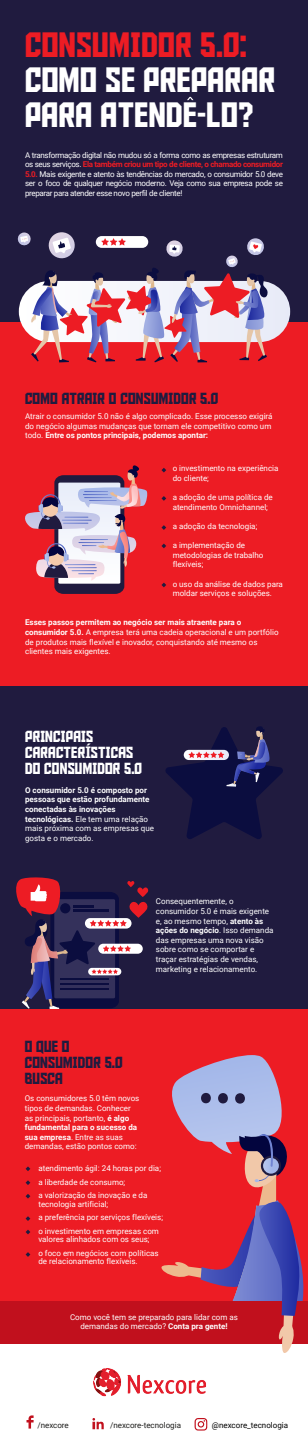
<style>
.page{position:relative;width:308px;height:1444px;background:#fff}
.page>*{position:absolute;margin:0;border:0;box-sizing:border-box;transform-origin:0 0}
.t1{font:35.04px/35px "Aldothe Apache";color:#fff}
.t2{font:35.04px "Aldothe Apache";color:#ed1c24}
.t3{font:16px/16px "Aldothe Apache";color:#201b3f}
.t4{font:16px/16px "Aldothe Apache";color:#fff}
.t5{font:8px/9.6px "Roboto";color:#fff}
.t6{font:700 8px/9.6px "Roboto";color:#fff}
.t7{font:8px "Roboto";color:#1d1d1b}
.t8{font:8px "Roboto";color:#000}
.s1{font-weight:700;color:#ed1c24}
.s2{font-weight:700}
.s3{font-family:"Roboto Slab";font-weight:700}
.s4{font-weight:400}
</style>
<div class="page">
<div style="left:0;top:321px;width:308px;height:980px;background:#ed1c24"></div>
<div style="left:0;top:0;width:308px;height:321px;background:#201b3f"></div>
<div style="left:0;top:686px;width:308px;height:322px;background:#201b3f"></div>
<svg style="left:162px;top:468px;width:4px;height:4px"></svg>
<svg style="left:162px;top:496px;width:4px;height:5px"></svg>
<svg style="left:162px;top:525px;width:4px;height:5px"></svg>
<svg style="left:162px;top:544px;width:4px;height:4px"></svg>
<svg style="left:162px;top:583px;width:4px;height:4px"></svg>
<svg style="left:187px;top:97px;width:7px;height:3px"></svg>
<svg style="left:26px;top:1166px;width:4px;height:5px"></svg>
<svg style="left:26px;top:1180px;width:4px;height:5px"></svg>
<svg style="left:26px;top:1194px;width:4px;height:4px"></svg>
<svg style="left:26px;top:1216px;width:4px;height:5px"></svg>
<svg style="left:26px;top:1229px;width:4px;height:5px"></svg>
<svg style="left:26px;top:1252px;width:4px;height:5px"></svg>
<svg style="left:25px;top:465px;width:123px;height:129px"></svg>
<svg style="left:12px;top:877px;width:137px;height:132px"></svg>
<svg style="left:165px;top:726px;width:118px;height:113px"></svg>
<div style="left:0;top:1301px;width:308px;height:42px;background:#c1101d"></div>
<svg style="left:161px;top:1055px;width:147px;height:298px"></svg>
<svg style="left:17px;top:232px;width:273px;height:130px"></svg>
<svg style="left:92px;top:1418px;width:12px;height:11px"></svg>
<img style="left:93px;top:1368px;width:113px;height:28px">
<svg style="left:27px;top:1415px;width:7px;height:13px"></svg>
<svg style="left:195px;top:1418px;width:12px;height:12px"></svg>
<h1 class="t2" style="left:25px;top:26px;width:224px">CONSUMIDOR 5.0:</h1>
<h1 class="t1" style="left:25px;top:62px;width:252px">COMO SE PREPARAR<br>PARA ATENDE-LO?</h1>
<p class="t5" style="left:25px;top:150px;width:260px;text-align:justify">A transformação digital não mudou só a forma como as empresas estruturam os seus serviços. <span class="s1">Ela também criou um tipo de cliente, o chamado consumidor 5.0.</span> Mais exigente e atento às tendências do mercado, o consumidor 5.0 deve ser o foco de qualquer negócio moderno. Veja como sua empresa pode se preparar para atender esse novo perfil de cliente!</p>
<h2 class="t3" style="left:25px;top:390px;width:195px">COMO ATRAIR O CONSUMIDOR 5.0</h2>
<p class="t5" style="left:25px;top:411px;width:249px">Atrair o consumidor 5.0 não é algo complicado. Esse processo exigirá do negócio algumas mudanças que tornam ele competitivo como um todo. <span class="s2">Entre os pontos principais, podemos apontar:</span></p>
<p class="t5" style="left:173px;top:463px;width:107px">o investimento na experiência do cliente;</p>
<p class="t5" style="left:173px;top:492px;width:102px">a adoção de uma política de atendimento Omnichannel;</p>
<p class="t5" style="left:173px;top:521px;width:86px">a adoção da tecnologia;</p>
<p class="t5" style="left:173px;top:540px;width:92px">a implementação de metodologias de trabalho flexíveis;</p>
<p class="t5" style="left:173px;top:579px;width:112px">o uso da análise de dados para moldar serviços e soluções.</p>
<p class="t5" style="left:25px;top:617px;width:255px"><span class="s2">Esses passos permitem ao negócio ser mais atraente para o consumidor 5.0.</span> A empresa terá uma cadeia operacional e um portfólio de produtos mais flexível e inovador, conquistando até mesmo os clientes mais exigentes.</p>
<h2 class="t4" style="left:25px;top:728px;width:119px">PRINCIPAIS<br>CARACTER<span class="s3">Í</span>STICAS<br>DO CONSUMIDOR 5.0</h2>
<p class="t6" style="left:25px;top:785px;width:130px">O consumidor 5.0 é composto por pessoas que estão profundamente conectadas às inovações tecnológicas. <span class="s4">Ele tem uma relação mais próxima com as empresas que gosta e o mercado.</span></p>
<p class="t5" style="left:156px;top:896px;width:119px">Consequentemente, o consumidor 5.0 é mais exigente e, ao mesmo tempo, <span class="s2">atento às ações do negócio</span>. Isso demanda das empresas uma nova visão sobre como se comportar e traçar estratégias de vendas, marketing e relacionamento.</p>
<h2 class="t3" style="left:25px;top:1038px;width:99px">O QUE O<br>CONSUMIDOR 5.0<br>BUSCA</h2>
<p class="t5" style="left:25px;top:1093px;width:116px">Os consumidores 5.0 têm novos tipos de demandas. Conhecer as principais, portanto, <span class="s2">é algo fundamental para o sucesso da sua empresa</span>. Entre as suas demandas, estão pontos como:</p>
<p class="t5" style="left:38px;top:1161px;width:124px;line-height:13.6px">atendimento ágil: 24 horas por dia; a liberdade de consumo;<br>a valorização da inovação e da</p>
<p class="t5" style="left:38px;top:1197px;width:126px;line-height:13.6px">tecnologia artificial;<br>a preferência por serviços flexíveis; o investimento em empresas com</p>
<p class="t5" style="left:38px;top:1232px;width:122px;line-height:13.6px">valores alinhados com os seus;<br>o foco em negócios com políticas</p>
<p class="t5" style="left:38px;top:1256px;width:101px">de relacionamento flexíveis.</p>
<p class="t5" style="left:70px;top:1312px;width:169px;text-align:center">Como você tem se preparado para lidar com as demandas do mercado? <span class="s2">Conta pra gente!</span></p>
<p class="t7" style="left:37px;top:1420px;width:33px">/nexcore</p>
<p class="t7" style="left:110px;top:1420px;width:72px">/nexcore-tecnologia</p>
<p class="t8" style="left:212px;top:1420px;width:78px">@nexcore_tecnologia</p>
</div>
